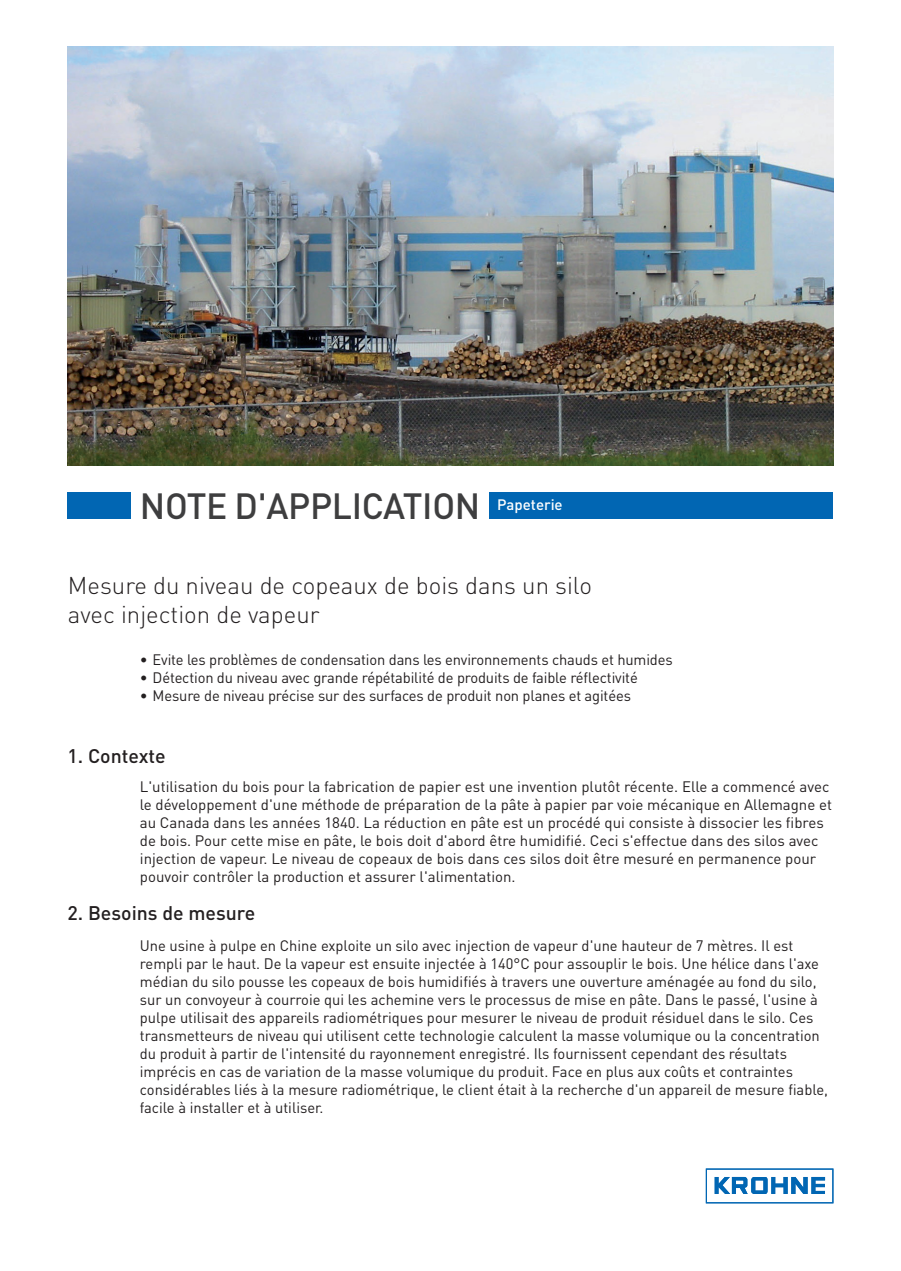
<style>
.page{position:relative;width:901px;height:1271px;background:#fff}
.page>*{position:absolute;margin:0;border:0;box-sizing:border-box;transform-origin:0 0}
.t1{font:500 36px "DIN";letter-spacing:-.01em;color:#3e3e3f}
.t2{font:300 24px/28.8px "DIN";color:#231f20}
.t3{font:500 19.5px "DIN";color:#231f20}
.t4{font:15px/18px "DIN";color:#231f20}
.t5{font:500 15px "DIN";color:#fff}
</style>
<div class="page">
<svg style="left:705px;top:1168px;width:128px;height:36px"></svg>
<img style="left:67px;top:46px;width:766px;height:419px">
<div style="left:67px;top:492px;width:766px;height:26px;background:#0166b3"></div>
<div style="left:131px;top:489px;width:357px;height:30px;background:#fff"></div>
<h1 class="t1" style="left:140px;top:482px;width:342px">NOTE D'APPLICATION</h1>
<p class="t5" style="left:497px;top:495px;width:67px">Papeterie</p>
<h2 class="t2" style="left:68px;top:571px;width:525px">Mesure du niveau de copeaux de bois dans un silo avec injection de vapeur</h2>
<p class="t4" style="left:140px;top:650px;width:534px">• Evite les problèmes de condensation dans les environnements chauds et humides</p>
<p class="t4" style="left:140px;top:668px;width:499px">• Détection du niveau avec grande répétabilité de produits de faible réflectivité</p>
<p class="t4" style="left:140px;top:686px;width:492px">• Mesure de niveau précise sur des surfaces de produit non planes et agitées</p>
<h3 class="t3" style="left:67px;top:743px;width:100px">1. Contexte</h3>
<p class="t4" style="left:140px;top:777px;width:693px">L'utilisation du bois pour la fabrication de papier est une invention plutôt récente. Elle a commencé avec le développement d'une méthode de préparation de la pâte à papier par voie mécanique en Allemagne et au Canada dans les années 1840. La réduction en pâte est un procédé qui consiste à dissocier les fibres de bois. Pour cette mise en pâte, le bois doit d'abord être humidifié. Ceci s'effectue dans des silos avec injection de vapeur. Le niveau de copeaux de bois dans ces silos doit être mesuré en permanence pour pouvoir contrôler la production et assurer l'alimentation.</p>
<h3 class="t3" style="left:67px;top:900px;width:189px">2. Besoins de mesure</h3>
<p class="t4" style="left:140px;top:935px;width:689px">Une usine à pulpe en Chine exploite un silo avec injection de vapeur d'une hauteur de 7 mètres. Il est rempli par le haut. De la vapeur est ensuite injectée à 140°C pour assouplir le bois. Une hélice dans l'axe médian du silo pousse les copeaux de bois humidifiés à travers une ouverture aménagée au fond du silo, sur un convoyeur à courroie qui les achemine vers le processus de mise en pâte. Dans le passé, l'usine à pulpe utilisait des appareils radiométriques pour mesurer le niveau de produit résiduel dans le silo. Ces transmetteurs de niveau qui utilisent cette technologie calculent la masse volumique ou la concentration du produit à partir de l'intensité du rayonnement enregistré. Ils fournissent cependant des résultats imprécis en cas de variation de la masse volumique du produit. Face en plus aux coûts et contraintes considérables liés à la mesure radiométrique, le client était à la recherche d'un appareil de mesure fiable, facile à installer et à utiliser.</p>
</div>
